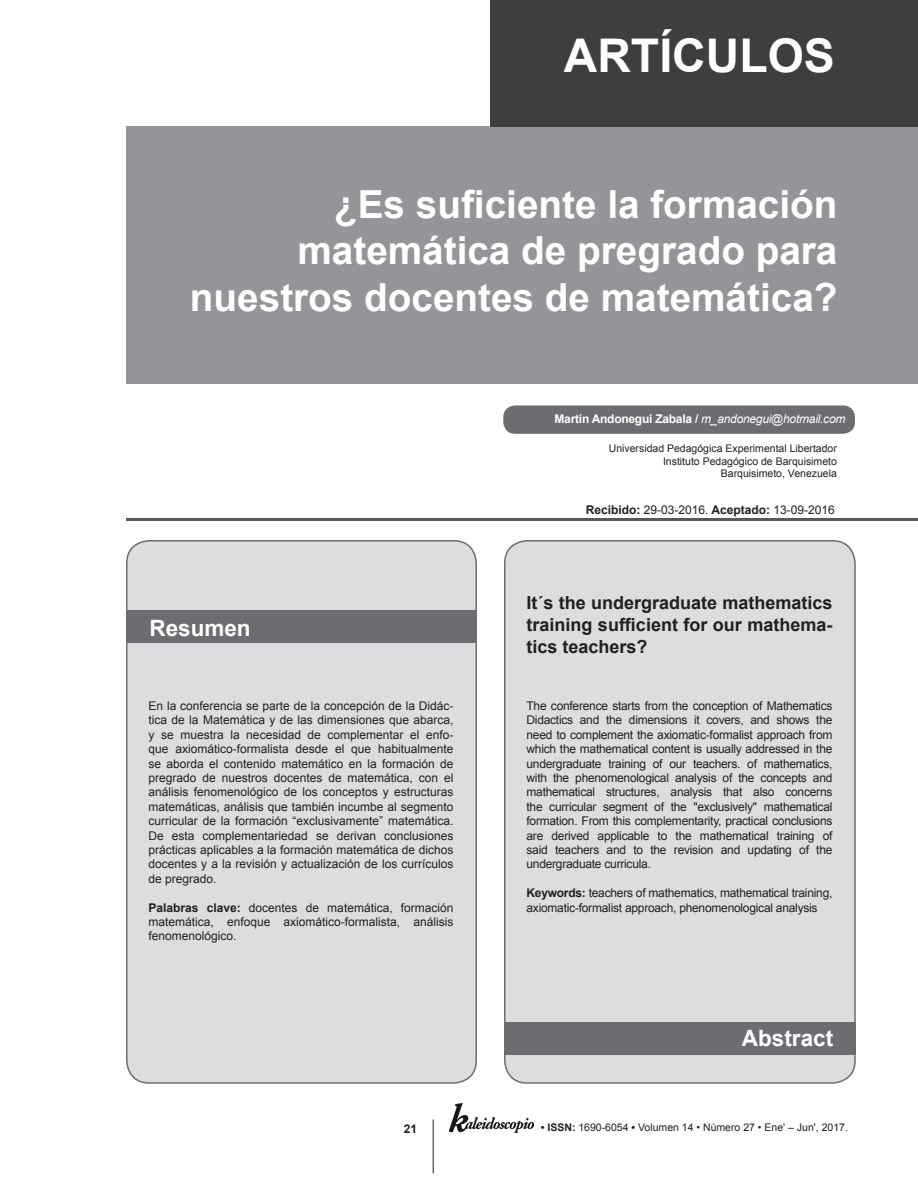
<style>
.page{position:relative;width:918px;height:1188px;background:#fff}
.page>*{position:absolute;margin:0;border:0;box-sizing:border-box;transform-origin:0 0}
.t1{font:700 46.5px "Arial";color:#fff}
.Título_Principal{font:700 38.7px/46.5px "Arial";color:#fff;text-align:right}
.Título_Abstract{font:700 22.5px "Arial";color:#fff}
.Título_Resumen{font:700 22.5px "Arial";color:#fff}
.Resumen{font:700 18px/21.6px "Arial";color:#231f20;text-align:justify}
.Resumen-2{font:12px/14.4px "Arial";letter-spacing:-.02em;color:#231f20;text-align:justify}
.Autor{font:italic 12px "Arial";letter-spacing:-.02em;color:#fff}
.Resumen-3{font:12px "Arial";color:#231f20}
.t2{font:700 12px "Arial";color:#231f20}
.Autor_2{font:10.5px "Arial";color:#231f20}
.s1{font-weight:700;font-style:normal}
.s2{font-weight:700}
</style>
<div class="page">
<hr style="left:433px;top:1120px;width:1px;height:54px;background:#231f20">
<img style="left:449px;top:1103px;width:84px;height:29px">
<div style="left:126px;top:126px;width:792px;height:258px;background:#939598"></div>
<div style="left:505px;top:541px;width:350px;height:542px;background:#dcdddf;border-radius:22px"></div>
<div style="left:504px;top:540px;width:352px;height:544px;border:2px solid #6c6d70;border-radius:22px"></div>
<div style="left:127px;top:541px;width:349px;height:542px;background:#dcdddf;border-radius:22px"></div>
<div style="left:126px;top:540px;width:351px;height:544px;border:2px solid #6c6d70;border-radius:22px"></div>
<hr style="left:126px;top:518px;width:792px;height:3px;background:#57585a">
<div style="left:503px;top:405px;width:352px;height:29px;background:#6c6d70;border-radius:12px"></div>
<div style="left:491px;top:0;width:427px;height:126px;background:#3e3e3f"></div>
<div style="left:126px;top:611px;width:350px;height:32px;background:#6c6d70"></div>
<div style="left:505px;top:1022px;width:351px;height:32px;background:#6c6d70"></div>
<p class="t1" style="left:564px;top:25px;width:272px">ARTÍCULOS</p>
<p class="Título_Principal" style="left:190px;top:182px;width:649px">¿Es suficiente la formación matemática de pregrado para nuestros docentes de matemática?</p>
<p class="Autor" style="left:555px;top:411px;width:292px"><span class="s1">Martín Andonegui Zabala /</span> m_andonegui@hotmail.com</p>
<p class="Autor_2" style="left:609px;top:442px;width:230px">Universidad Pedagógica Experimental Libertador</p>
<p class="Autor_2" style="left:663px;top:454px;width:175px">Instituto Pedagógico de Barquisimeto</p>
<p class="Autor_2" style="left:721px;top:467px;width:118px">Barquisimeto, Venezuela</p>
<p class="Título_Resumen" style="left:149px;top:613px;width:103px">Resumen</p>
<p class="Resumen-2" style="left:148px;top:699px;width:307px">En la conferencia se parte de la concepción de la Didác&shy;tica de la Matemática y de las dimensiones que abarca, y se muestra la necesidad de complementar el enfo&shy;que axiomático-formalista desde el que habitualmente se aborda el contenido matemático en la formación de pregrado de nuestros docentes de matemática, con el análisis fenomenológico de los conceptos y estructuras matemáticas, análisis que también incumbe al segmento curricular de la formación “exclusivamente” matemática.<br>De esta complementariedad se derivan conclusiones prácticas aplicables a la formación matemática de dichos docentes y a la revisión y actualización de los currículos de pregrado.</p>
<p class="Resumen-2" style="left:148px;top:900px;width:307px"><span class="s2">Palabras clave:</span> docentes de matemática, formación matemática, enfoque axiomático-formalista, análisis fenomenológico.</p>
<p class="Resumen-3" style="left:586px;top:502px;width:250px"><span class="s2">Recibido:</span> 29-03-2016. <span class="s2">Aceptado:</span> 13-09-2016</p>
<p class="Resumen" style="left:526px;top:593px;width:307px">It´s the undergraduate mathematics training sufficient for our mathema&shy;tics teachers?</p>
<p class="Resumen-2" style="left:526px;top:699px;width:307px">The conference starts from the conception of Mathematics Didactics and the dimensions it covers, and shows the need to complement the axiomatic-formalist approach from which the mathematical content is usually addressed in the undergraduate training of our teachers. of mathematics, with the phenomenological analysis of the concepts and mathematical structures, analysis that also concerns the curricular segment of the "exclusively" mathematical formation. From this complementarity, practical conclusions are derived applicable to the mathematical training of said teachers and to the revision and updating of the undergraduate curricula.</p>
<p class="Resumen-2" style="left:526px;top:886px;width:307px"><span class="s2">Keywords:</span> teachers of mathematics, mathematical training, axiomatic-formalist approach, phenomenological analysis</p>
<p class="Título_Abstract" style="left:742px;top:1023px;width:93px">Abstract</p>
<p class="t2" style="left:404px;top:1120px;width:15px">21</p>
<p class="Autor_2" style="left:541px;top:1120px;width:309px"><span class="s2">• ISSN:</span> 1690-6054 <span class="s2">•</span> Volumen 14 • Número 27 • Ene' – Jun', 2017.</p>
</div>
